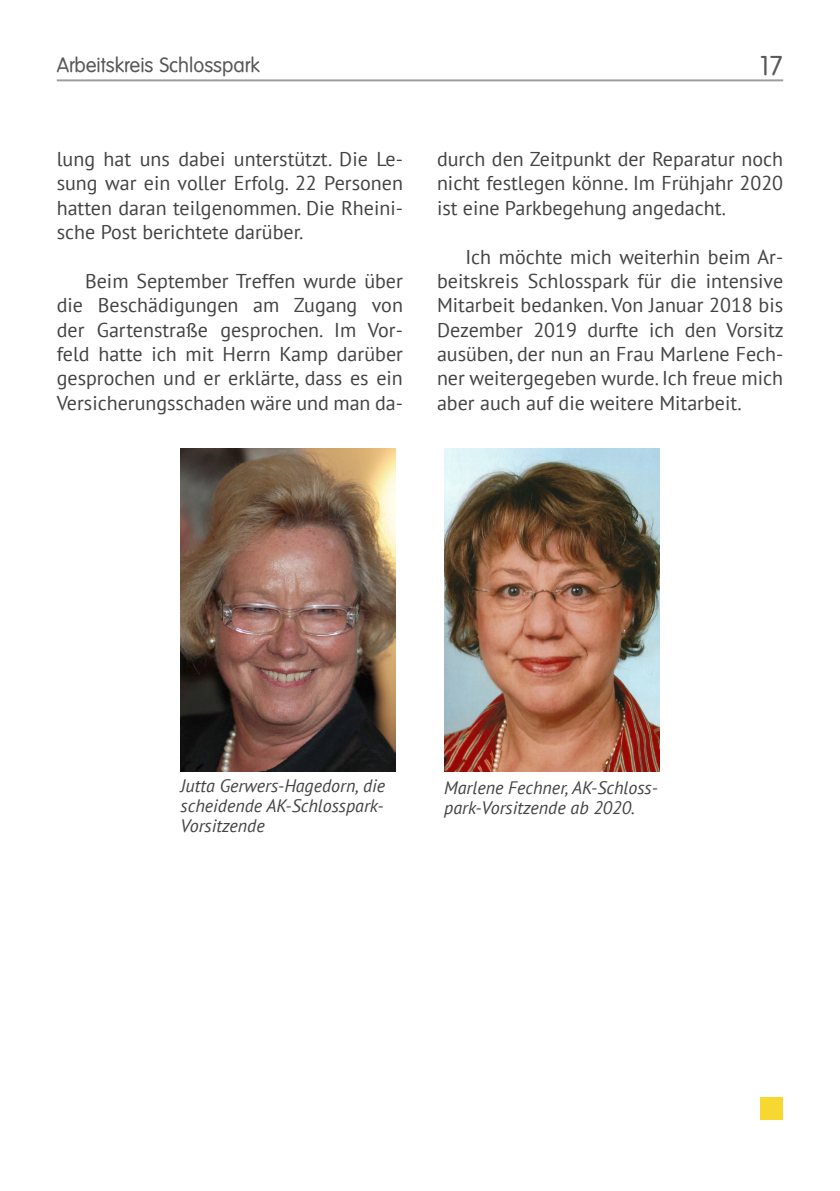
<style>
.page{position:relative;width:840px;height:1191px;background:#fff}
.page>*{position:absolute;margin:0;border:0;box-sizing:border-box;transform-origin:0 0}
.t1{font:26px "Modern 05 Serial";color:#58585a}
.t2{font:20px/24.4px "PT Sans";color:#434345;text-align:justify}
.t3{font:20px "Modern 05 Serial";color:#58585a}
.t4{font:italic 18px/20px "PT Sans";color:#434345;text-align:justify}
</style>
<div class="page">
<hr style="left:57px;top:79px;width:725px;height:2px;background:#9c9e9f">
<img style="left:444px;top:448px;width:215px;height:323px">
<img style="left:180px;top:448px;width:215px;height:323px">
<div style="left:760px;top:1097px;width:22px;height:23px;background:#f7d830"></div>
<p class="t3" style="left:57px;top:54px;width:204px">Arbeitskreis Schlosspark</p>
<p class="t2" style="left:57px;top:148px;width:347px">lung hat uns dabei unterstützt. Die Le&shy;sung war ein voller Erfolg. 22 Personen hatten daran teilgenommen. Die Rheini&shy;sche Post berichtete darüber.</p>
<p class="t2" style="left:57px;top:269px;width:347px;text-indent:28px">Beim September Treffen wurde über die Beschädigungen am Zugang von der Gartenstraße gesprochen. Im Vor&shy;feld hatte ich mit Herrn Kamp darüber gesprochen und er erklärte, dass es ein Versicherungsschaden wäre und man da-</p>
<h1 class="t1" style="left:757px;top:51px;width:27px">17</h1>
<p class="t2" style="left:437px;top:148px;width:347px">durch den Zeitpunkt der Reparatur noch nicht festlegen könne. Im Frühjahr 2020 ist eine Parkbegehung angedacht.</p>
<p class="t2" style="left:437px;top:245px;width:348px;text-indent:28px">Ich möchte mich weiterhin beim Ar&shy;beitskreis Schlosspark für die intensive Mitarbeit bedanken. Von Januar 2018 bis Dezember 2019 durfte ich den Vorsitz ausüben, der nun an Frau Marlene Fech&shy;ner weitergegeben wurde. Ich freue mich aber auch auf die weitere Mitarbeit.</p>
<p class="t4" style="left:180px;top:776px;width:206px">Jutta Gerwers-Hagedorn, die scheidende AK-Schlosspark-Vorsitzende</p>
<p class="t4" style="left:444px;top:778px;width:215px">Marlene Fechner, AK-Schloss&shy;park-Vorsitzende ab 2020.</p>
</div>
